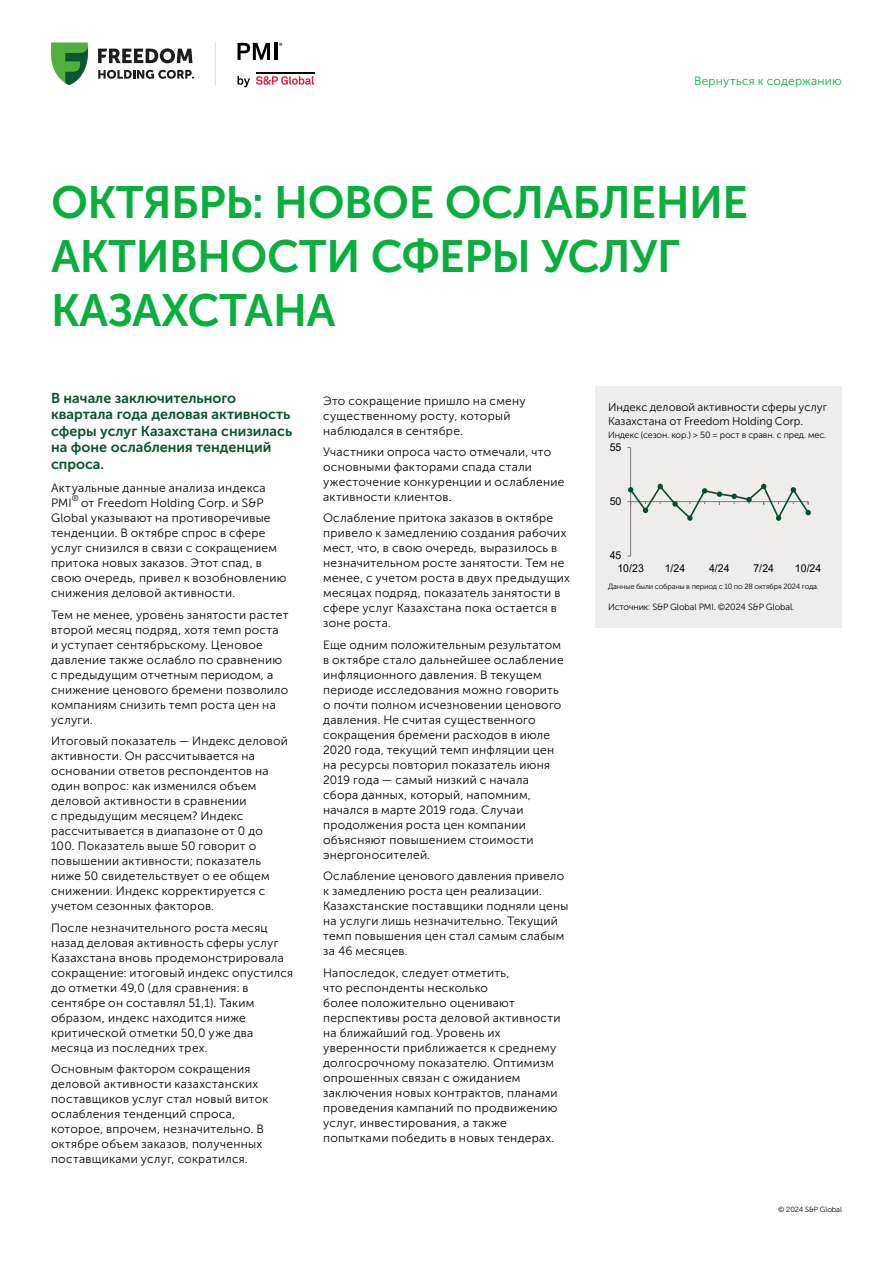
<style>
.page{position:relative;width:893px;height:1263px;background:#fff}
.page>*{position:absolute;margin:0;border:0;box-sizing:border-box;transform-origin:0 0}
.t1{font:45px/54px "Museo Sans Cyrl 700";letter-spacing:-.01em;color:#08af3c}
.t2{font:14.25px/16.5px "Museo Sans Cyrl 700";color:#05552d}
.t3{font:12px/15px "Museo Sans Cyrl 300";letter-spacing:.025em;color:#000}
.t4{font:12px "Museo Sans Cyrl 300";letter-spacing:.02em;color:#08af3c}
.t5{font:11.25px/13.5px "Museo Sans Cyrl 300";letter-spacing:.005em;color:#000}
.t6{font:10.8px "Arial";color:#000}
.t7{font:9px "Museo Sans Cyrl 300";letter-spacing:-.01em;color:#000}
.t8{font:8.4px "Museo Sans Cyrl 300";color:#000}
.t9{font:7.5px "Museo Sans Cyrl 300";letter-spacing:-.02em;color:#000}
</style>
<div class="page">
<svg style="left:237px;top:76px;width:13px;height:11px"></svg>
<svg style="left:256px;top:76px;width:58px;height:9px"></svg>
<hr style="left:256px;top:72px;width:58px;height:2px;background:#000">
<svg style="left:237px;top:43px;width:33px;height:17px"></svg>
<hr style="left:274px;top:43px;width:3px;height:17px;background:#000">
<svg style="left:98px;top:48px;width:96px;height:31px"></svg>
<svg style="left:51px;top:43px;width:37px;height:42px"></svg>
<hr style="left:215px;top:43px;width:1px;height:42px;background:#dadada">
<div style="left:595px;top:386px;width:247px;height:241px;background:#eeedea"></div>
<hr style="left:630px;top:447px;width:1px;height:109px;background:#868686">
<svg style="left:627px;top:484px;width:184px;height:37px"></svg>
<p class="t4" style="left:694px;top:74px;width:149px">Вернуться к содержанию</p>
<h1 class="t1" style="left:51px;top:176px;width:699px">ОКТЯБРЬ: НОВОЕ ОСЛАБЛЕНИЕ<br>АКТИВНОСТИ СФЕРЫ УСЛУГ<br>КАЗАХСТАНА</h1>
<p class="t2" style="left:51px;top:390px;width:243px">В начале заключительного квартала года деловая активность сферы услуг Казахстана снизилась на фоне ослабления тенденций спроса.</p>
<p class="t3" style="left:51px;top:481px;width:216px">Актуальные данные анализа индекса<br>PMI</p>
<p class="t8" style="left:72px;top:494px;width:8px">®</p>
<p class="t3" style="left:51px;top:496px;width:237px;text-indent:30px">от Freedom Holding Corp. и S&amp;P Global указывают на противоречивые тенденции. В октябре спрос в сфере услуг снизился в связи с сокращением притока новых заказов. Этот спад, в свою очередь, привел к возобновлению снижения деловой активности.</p>
<p class="t3" style="left:51px;top:607px;width:239px">Тем не менее, уровень занятости растет второй месяц подряд, хотя темп роста и уступает сентябрьскому. Ценовое давление также ослабло по сравнению с предыдущим отчетным периодом, а снижение ценового бремени позволило компаниям снизить темп роста цен на услуги.</p>
<p class="t3" style="left:51px;top:734px;width:238px">Итоговый показатель — Индекс деловой активности. Он рассчитывается на основании ответов респондентов на один вопрос: как изменился объем деловой активности в сравнении<br>с предыдущим месяцем? Индекс рассчитывается в диапазоне от 0 до 100. Показатель выше 50 говорит о повышении активности; показатель ниже 50 свидетельствует о ее общем снижении. Индекс корректируется с учетом сезонных факторов.</p>
<p class="t3" style="left:51px;top:920px;width:244px">После незначительного роста месяц назад деловая активность сферы услуг Казахстана вновь продемонстрировала сокращение: итоговый индекс опустился до отметки 49,0 (для сравнения: в сентябре он составлял 51,1). Таким образом, индекс находится ниже критической отметки 50,0 уже два месяца из последних трех.</p>
<p class="t3" style="left:51px;top:1061px;width:219px">Основным фактором сокращения деловой активности казахстанских поставщиков услуг стал новый виток ослабления тенденций спроса, которое, впрочем, незначительно. В октябре объем заказов, полученных поставщиками услуг, сократился.</p>
<p class="t3" style="left:323px;top:393px;width:204px">Это сокращение пришло на смену существенному росту, который наблюдался в сентябре.</p>
<p class="t3" style="left:323px;top:445px;width:243px">Участники опроса часто отмечали, что основными факторами спада стали ужесточение конкуренции и ослабление активности клиентов.</p>
<p class="t3" style="left:323px;top:511px;width:248px">Ослабление притока заказов в октябре привело к замедлению создания рабочих мест, что, в свою очередь, выразилось в незначительном росте занятости. Тем не менее, с учетом роста в двух предыдущих месяцах подряд, показатель занятости в сфере услуг Казахстана пока остается в зоне роста.</p>
<p class="t3" style="left:323px;top:637px;width:242px">Еще одним положительным результатом в октябре стало дальнейшее ослабление инфляционного давления. В текущем периоде исследования можно говорить о почти полном исчезновении ценового давления. Не считая существенного сокращения бремени расходов в июле 2020 года, текущий темп инфляции цен на ресурсы повторил показатель июня 2019 года — самый низкий с начала сбора данных, который, напомним, начался в марте 2019 года. Случаи продолжения роста цен компании объясняют повышением стоимости энергоносителей.</p>
<p class="t3" style="left:323px;top:869px;width:247px">Ослабление ценового давления привело к замедлению роста цен реализации.<br>Казахстанские поставщики подняли цены на услуги лишь незначительно. Текущий темп повышения цен стал самым слабым за 46 месяцев.</p>
<p class="t3" style="left:323px;top:965px;width:239px">Напоследок, следует отметить,<br>что респонденты несколько<br>более положительно оценивают перспективы роста деловой активности на ближайший год. Уровень их уверенности приближается к среднему долгосрочному показателю. Оптимизм опрошенных связан с ожиданием заключения новых контрактов, планами проведения кампаний по продвижению услуг, инвестирования, а также попытками победить в новых тендерах.</p>
<p class="t5" style="left:608px;top:401px;width:221px">Индекс деловой активности сферы услуг<br>Казахстана от Freedom Holding Corp.</p>
<p class="t7" style="left:608px;top:430px;width:220px">Индекс (сезон. кор.) &gt; 50 = рост в сравн. с пред. мес.</p>
<p class="t6" style="left:610px;top:439px;width:13px">55</p>
<p class="t6" style="left:610px;top:494px;width:13px">50</p>
<p class="t6" style="left:610px;top:548px;width:13px">45</p>
<p class="t6" style="left:617px;top:561px;width:28px">10/23</p>
<p class="t6" style="left:665px;top:561px;width:22px">1/24</p>
<p class="t6" style="left:709px;top:561px;width:22px">4/24</p>
<p class="t6" style="left:753px;top:561px;width:22px">7/24</p>
<p class="t6" style="left:795px;top:561px;width:28px">10/24</p>
<p class="t9" style="left:608px;top:582px;width:212px">Данные были собраны в период с 10 по 28 октября 2024 года.</p>
<p class="t7" style="left:608px;top:602px;width:188px">Источник: S&amp;P Global PMI. ©2024 S&amp;P Global.</p>
<p class="t9" style="left:778px;top:1205px;width:65px">© 2024 S&amp;P Global</p>
</div>
